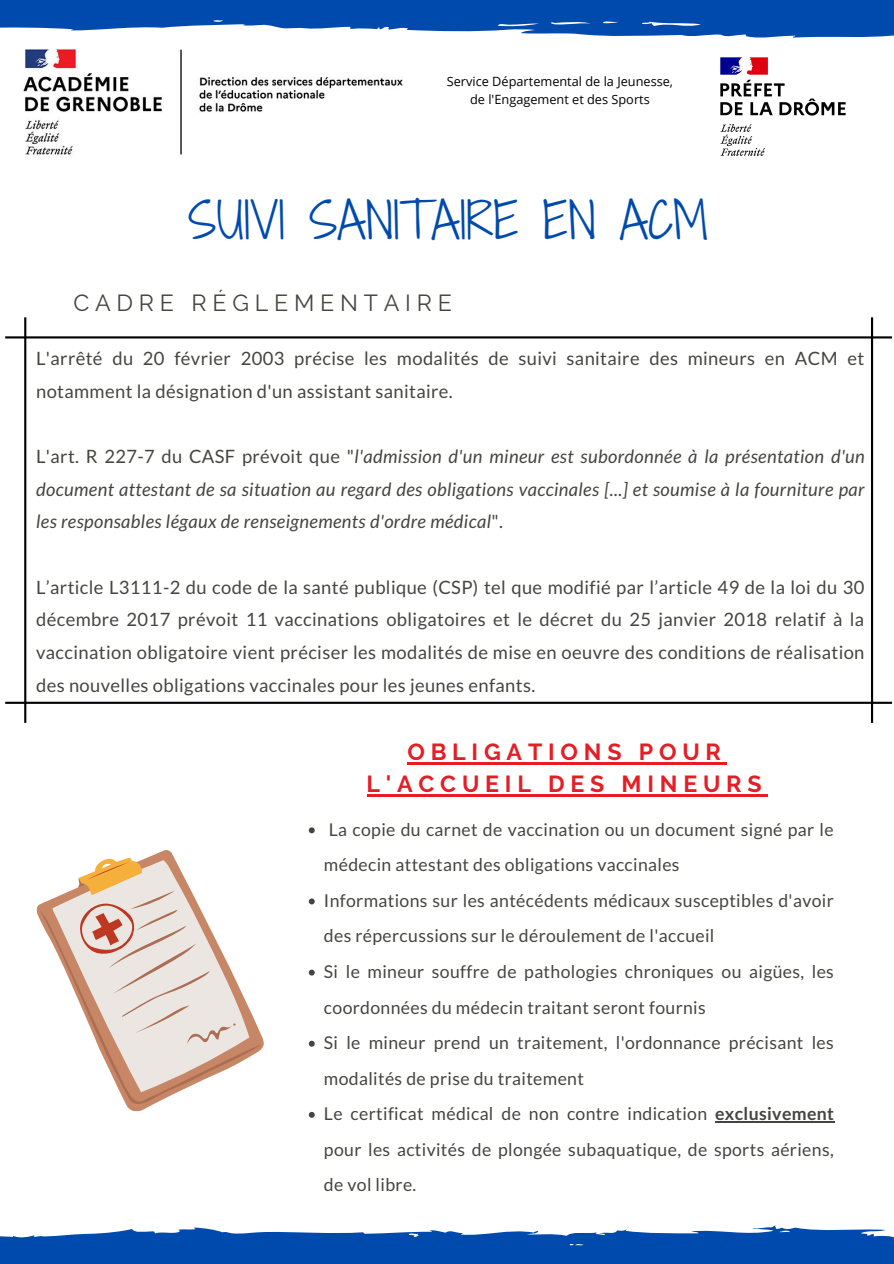
<style>
.page{position:relative;width:894px;height:1264px;background:#fff}
.page>*{position:absolute;margin:0;border:0;box-sizing:border-box;transform-origin:0 0}
.t1{font:48px "Shadows Into Light Two";color:#004aad}
.t2{font:700 23.25px/31.5px "Raleway";letter-spacing:.25em;color:#e51d25;text-align:center}
.t3{font:23.25px "Raleway";letter-spacing:.25em;color:#444440}
.t4{font:18.3px/32.7px "Lato";letter-spacing:.02em;color:#444440}
.t5{font:italic 18.3px/32.7px "Lato";letter-spacing:.02em;color:#444440;text-align:justify}
.t6{font:17.55px/35.5px "Lato";letter-spacing:.02em;color:#444440}
.t7{font:12.75px/17.7px "Open Sans";color:#000;text-align:center}
.s1{font-style:normal}
.s2{font-weight:700}
</style>
<div class="page">
<svg style="left:0;top:0;width:893px;height:38px;background:#1b5db5"></svg>
<img style="left:720px;top:57px;width:126px;height:99px">
<svg style="left:0;top:1225px;width:893px;height:38px"></svg>
<img style="left:7px;top:31px;width:413px;height:124px">
<svg style="left:5px;top:317px;width:886px;height:406px"></svg>
<svg style="left:144px;top:854px;width:34px;height:10px"></svg>
<svg style="left:37px;top:864px;width:227px;height:248px"></svg>
<svg style="left:75px;top:857px;width:69px;height:99px;background:#e7c4a9"></svg>
<svg style="left:309px;top:827px;width:5px;height:6px"></svg>
<svg style="left:309px;top:898px;width:5px;height:6px"></svg>
<svg style="left:309px;top:969px;width:5px;height:6px"></svg>
<svg style="left:309px;top:1040px;width:5px;height:6px"></svg>
<svg style="left:309px;top:1111px;width:5px;height:6px"></svg>
<hr style="left:715px;top:1121px;width:119px;height:1px;background:#444440">
<hr style="left:407px;top:762px;width:319px;height:2px;background:#e51d25">
<hr style="left:366px;top:794px;width:401px;height:2px;background:#e51d25">
<p class="t7" style="left:446px;top:72px;width:228px">Service Départemental de la Jeunesse, de l'Engagement et des Sports</p>
<p class="t1" style="left:188px;top:185px;width:521px">SUIVI SANITAIRE EN ACM</p>
<p class="t3" style="left:73px;top:289px;width:380px">CADRE RÉGLEMENTAIRE</p>
<p class="t4" style="left:36px;top:341px;width:829px">L'arrêté du 20 février 2003 précise les modalités de suivi sanitaire des mineurs en ACM et notamment la désignation d'un assistant sanitaire.</p>
<p class="t5" style="left:36px;top:439px;width:830px"><span class="s1">L'art. R 227-7 du CASF prévoit que "</span>l'admission d'un mineur est subordonnée à la présentation d'un document attestant de sa situation au regard des obligations vaccinales [...] et soumise à la fourniture par les responsables légaux de renseignements d'ordre médical<span class="s1">".</span></p>
<p class="t4" style="left:36px;top:570px;width:829px;text-align:justify">L’article L3111-2 du code de la santé publique (CSP) tel que modifié par l’article 49 de la loi du 30 décembre 2017 prévoit 11 vaccinations obligatoires et le décret du 25 janvier 2018 relatif à la vaccination obligatoire vient préciser les modalités de mise en oeuvre des conditions de réalisation des nouvelles obligations vaccinales pour les jeunes enfants.</p>
<p class="t2" style="left:366px;top:736px;width:396px">OBLIGATIONS POUR<br>L'ACCUEIL DES MINEURS</p>
<p class="t6" style="left:324px;top:811px;width:511px">La copie du carnet de vaccination ou un document signé par le médecin attestant des obligations vaccinales</p>
<p class="t6" style="left:324px;top:882px;width:511px">Informations sur les antécédents médicaux susceptibles d'avoir des répercussions sur le déroulement de l'accueil</p>
<p class="t6" style="left:324px;top:953px;width:511px">Si le mineur souffre de pathologies chroniques ou aigües, les coordonnées du médecin traitant seront fournis</p>
<p class="t6" style="left:324px;top:1024px;width:511px">Si le mineur prend un traitement, l'ordonnance précisant les modalités de prise du traitement</p>
<p class="t6" style="left:324px;top:1095px;width:511px;text-align:justify">Le certificat médical de non contre indication <span class="s2">exclusivement </span>pour les activités de plongée subaquatique, de sports aériens, de vol libre.</p>
</div>
